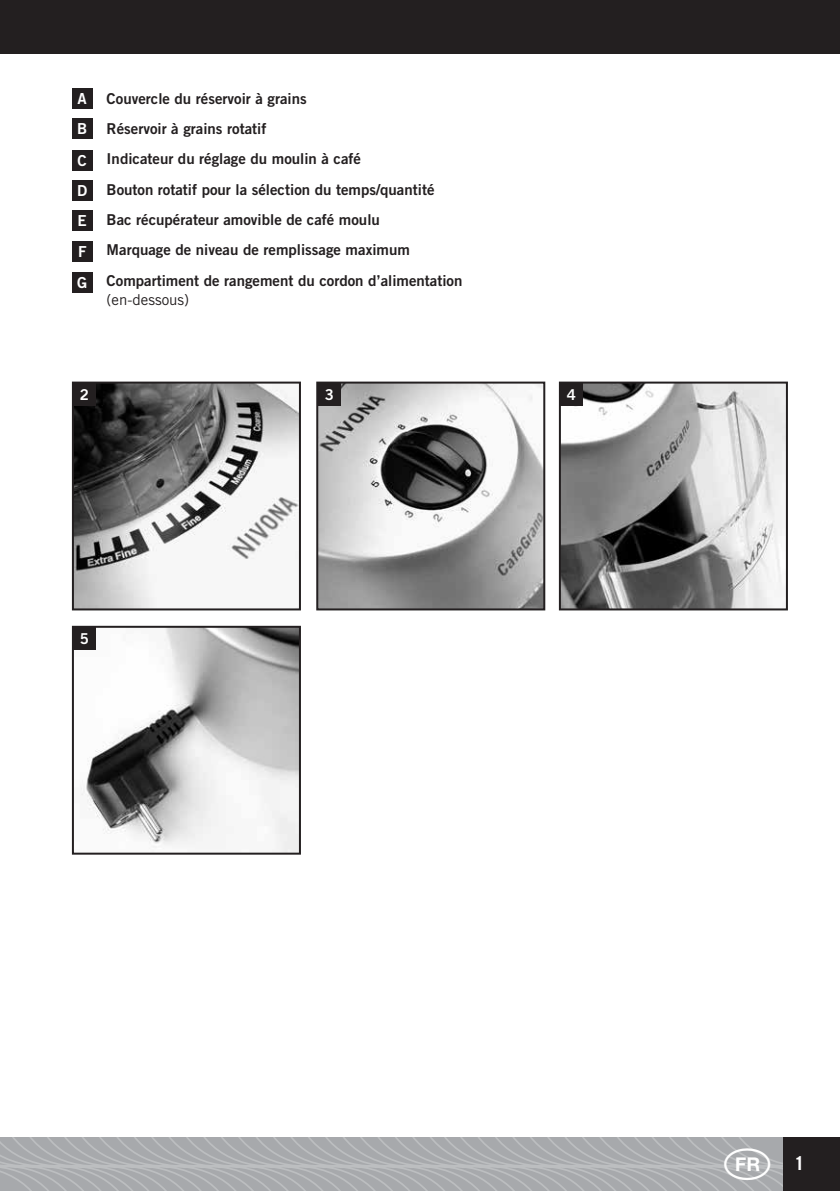
<style>
.page{position:relative;width:840px;height:1191px;background:#fff}
.page>*{position:absolute;margin:0;border:0;box-sizing:border-box;transform-origin:0 0}
.t1{font:700 19px "Trade Gothic LT Std";color:#fff}
.t2{font:15.2px/30.4px "Trade Gothic LT Std Bd 2";color:#fff}
.t3{font:15px/30.4px "Trade Gothic LT Std Bd 2";color:#231f20}
.t4{font:15px "Trade Gothic LT Std";color:#231f20}
.t5{font:15px "Trade Gothic LT Std Bd 2";color:#fff}
</style>
<div class="page">
<img style="left:75px;top:384px;width:223px;height:223px">
<div style="left:72px;top:381px;width:229px;height:229px;border:2px solid #231f20"></div>
<img style="left:81px;top:629px;width:217px;height:222px">
<div style="left:72px;top:626px;width:229px;height:228px;border:2px solid #231f20"></div>
<img style="left:561px;top:384px;width:223px;height:223px">
<div style="left:558px;top:381px;width:229px;height:229px;border:2px solid #231f20"></div>
<img style="left:319px;top:384px;width:223px;height:223px">
<div style="left:316px;top:381px;width:229px;height:229px;border:2px solid #231f20"></div>
<div style="left:73px;top:383px;width:23px;height:23px;background:#231f20"></div>
<div style="left:73px;top:627px;width:23px;height:23px;background:#231f20"></div>
<div style="left:318px;top:383px;width:22px;height:23px;background:#231f20"></div>
<div style="left:559px;top:383px;width:23px;height:23px;background:#231f20"></div>
<div style="left:72px;top:89px;width:20px;height:20px;background:#231f20"></div>
<div style="left:72px;top:118px;width:20px;height:21px;background:#231f20"></div>
<div style="left:72px;top:150px;width:20px;height:20px;background:#231f20"></div>
<div style="left:72px;top:180px;width:20px;height:21px;background:#231f20"></div>
<div style="left:72px;top:211px;width:20px;height:20px;background:#231f20"></div>
<div style="left:72px;top:241px;width:20px;height:20px;background:#231f20"></div>
<div style="left:72px;top:272px;width:20px;height:20px;background:#231f20"></div>
<div style="left:0;top:0;width:839px;height:53px;background:#231f20"></div>
<svg style="left:0;top:1137px;width:782px;height:54px;background:#acaeb0"></svg>
<div style="left:783px;top:1137px;width:56px;height:54px;background:#231f20"></div>
<svg style="left:724px;top:1148px;width:46px;height:32px"></svg>
<p class="t2" style="left:77px;top:84px;width:12px;line-height:29.8px">A<br>B</p>
<p class="t2" style="left:77px;top:145px;width:12px;text-align:justify">C D E F G</p>
<p class="t3" style="left:107px;top:83px;width:357px">Couvercle du réservoir à grains<br>Réservoir à grains rotatif<br>Indicateur du réglage du moulin à café<br>Bouton rotatif pour la sélection du temps/quantité Bac récupérateur amovible de café moulu<br>Marquage de niveau de remplissage maximum Compartiment de rangement du cordon d’alimentation</p>
<p class="t4" style="left:107px;top:290px;width:84px">(en-dessous)</p>
<p class="t5" style="left:80px;top:385px;width:11px">2</p>
<p class="t5" style="left:324px;top:385px;width:11px">3</p>
<p class="t5" style="left:566px;top:385px;width:11px">4</p>
<p class="t5" style="left:80px;top:629px;width:11px">5</p>
<p class="t1" style="left:793px;top:1151px;width:12px">1</p>
</div>
